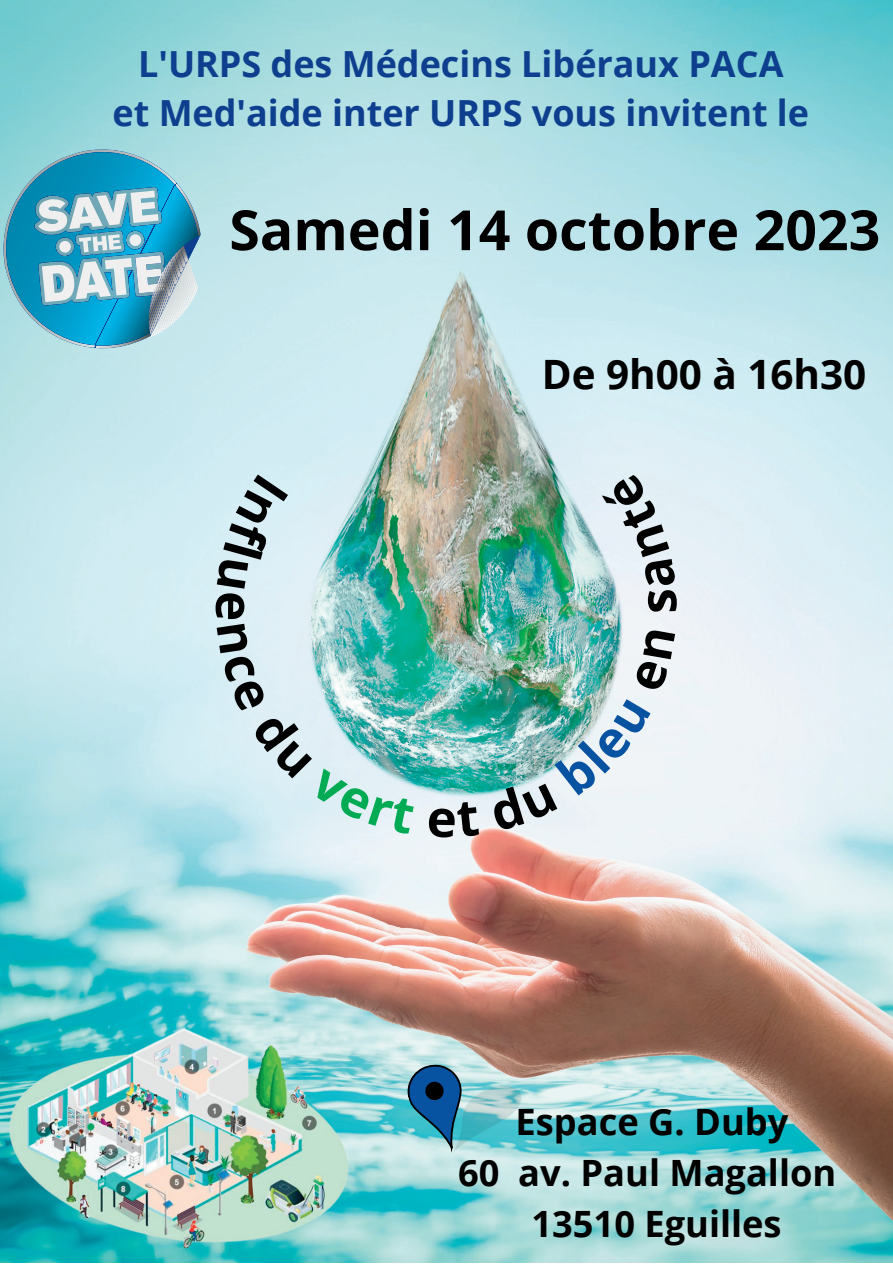
<style>
.page{position:relative;width:893px;height:1264px;background:#fff}
.page>*{position:absolute;margin:0;border:0;box-sizing:border-box;transform-origin:0 0}
.t1{font:700 55.5px "Open Sans";color:#000}
.t2{font:700 51px "Open Sans";color:#000}
.t3{font:700 40.5px "Open Sans";color:#000}
.t4{font:700 36.3px "Open Sans";color:#000}
.t5{font:700 36px "Open Sans";color:#0e3f8e}
</style>
<div class="page">
<img style="left:0;top:0;width:892px;height:1262px">
<svg style="left:400px;top:1056px;width:131px;height:101px;background:#77b0bf"></svg>
<img style="left:0;top:1021px;width:354px;height:241px">
<svg style="left:0;top:123px;width:228px;height:251px;background:#b2e0e5"></svg>
<svg style="left:0;top:126px;width:225px;height:245px;background:#b3e0e5"></svg>
<svg style="left:0;top:137px;width:209px;height:223px;background:#6fbbcf"></svg>
<div style="left:216px;top:474px;width:72px;height:114px;background:#d7eef5"></div>
<svg style="left:217px;top:623px;width:198px;height:211px;background:#b9e0e3"></svg>
<div style="left:428px;top:800px;width:51px;height:37px;background:#edf3f7"></div>
<svg style="left:488px;top:699px;width:163px;height:132px"></svg>
<div style="left:633px;top:629px;width:42px;height:63px;background:#f0f4f7"></div>
<svg style="left:600px;top:472px;width:77px;height:140px;background:#dfecf2"></svg>
<p class="t5" style="left:138px;top:38px;width:646px">L'URPS des Médecins Libéraux PACA</p>
<p class="t5" style="left:112px;top:88px;width:698px">et Med'aide inter URPS vous invitent le</p>
<p class="t1" style="left:229px;top:191px;width:652px">Samedi 14 octobre 2023</p>
<p class="t2" style="left:270px;top:591px;width:32px;rotate:90deg">e</p>
<p class="t3" style="left:541px;top:346px;width:326px">De 9h00 à 16h30</p>
<p class="t4" style="left:515px;top:1096px;width:274px">Espace G. Duby</p>
<p class="t4" style="left:458px;top:1147px;width:380px">60 av. Paul Magallon</p>
<p class="t4" style="left:531px;top:1197px;width:251px">13510 Eguilles</p>
</div>
